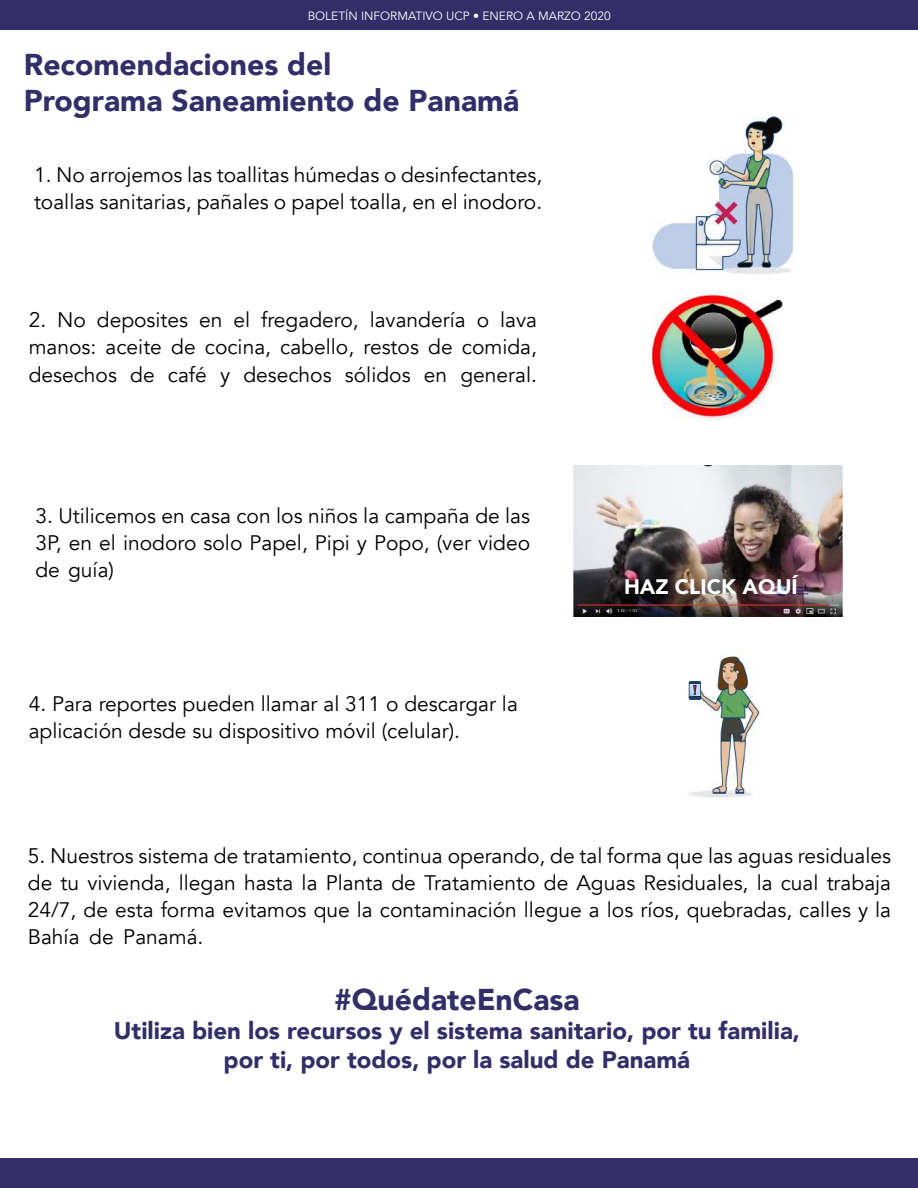
<style>
.page{position:relative;width:918px;height:1188px;background:#fff}
.page>*{position:absolute;margin:0;border:0;box-sizing:border-box;transform-origin:0 0}
.t1{font:900 30.15px/36.2px "Avenir";color:#342e68}
.t2{font:900 24px/28.8px "Avenir";color:#342e68;text-align:center}
.t3{font:21px/27px "Avenir";color:#000;text-align:justify}
.t4{font:900 21px "Avenir";color:#fff}
.t5{font:12px "Avenir";color:#fff}
</style>
<div class="page">
<div style="left:0;top:0;width:918px;height:30px;background:#342e68"></div>
<div style="left:0;top:1158px;width:918px;height:30px;background:#342e68"></div>
<img style="left:688px;top:652px;width:75px;height:147px">
<div style="left:681px;top:712px;width:19px;height:64px;background:#fff"></div>
<img style="left:574px;top:466px;width:268px;height:151px">
<img style="left:652px;top:116px;width:142px;height:158px">
<img style="left:651px;top:291px;width:132px;height:128px">
<svg style="left:689px;top:681px;width:12px;height:19px"></svg>
<p class="t5" style="left:308px;top:8px;width:305px">BOLETÍN INFORMATIVO UCP • ENERO A MARZO 2020</p>
<h1 class="t1" style="left:24px;top:45px;width:497px">Recomendaciones del<br>Programa Saneamiento de Panamá</h1>
<p class="t3" style="left:34px;top:161px;width:510px">1. No arrojemos las toallitas húmedas o desinfectantes, toallas sanitarias, pañales o papel toalla, en el inodoro.</p>
<p class="t3" style="left:29px;top:307px;width:510px">2. No deposites en el fregadero, lavandería o lava manos: aceite de cocina, cabello, restos de comida, desechos de café y desechos sólidos en general.</p>
<p class="t3" style="left:35px;top:503px;width:496px">3. Utilicemos en casa con los niños la campaña de las 3P, en el inodoro solo Papel, Pipi y Popo, (ver video de guía)</p>
<p class="t3" style="left:29px;top:690px;width:491px">4. Para reportes pueden llamar al 311 o descargar la aplicación desde su dispositivo móvil (celular).</p>
<p class="t4" style="left:624px;top:569px;width:175px">HAZ CLICK AQUÍ</p>
<p class="t3" style="left:28px;top:842px;width:865px">5. Nuestros sistema de tratamiento, continua operando, de tal forma que las aguas residuales de tu vivienda, llegan hasta la Planta de Tratamiento de Aguas Residuales, la cual trabaja 24/7, de esta forma evitamos que la contaminación llegue a los ríos, quebradas, calles y la Bahía de Panamá.</p>
<h1 class="t1" style="left:334px;top:981px;width:247px">#QuédateEnCasa</h1>
<p class="t2" style="left:114px;top:1016px;width:688px">Utiliza bien los recursos y el sistema sanitario, por tu familia, por ti, por todos, por la salud de Panamá</p>
</div>
